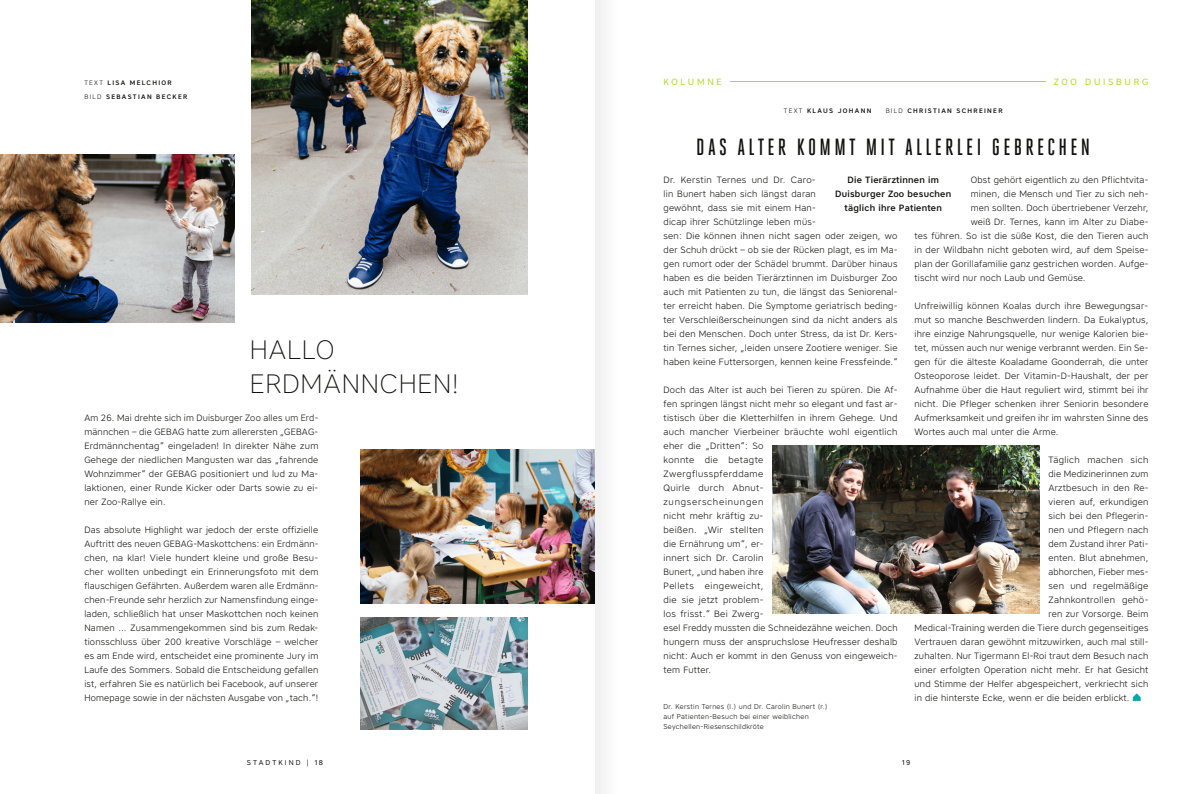
<style>
.page{position:relative;width:1191px;height:794px;background:#fff}
.page>*{position:absolute;margin:0;border:0;box-sizing:border-box;transform-origin:0 0}
.t1{font:200 26.6px/34.4px "Core Sans A25";letter-spacing:.03em;color:#11110f}
.t2{font:500 23.4px "Heroic Condensed";letter-spacing:.14em;color:#11110f}
.t3{font:300 9.1px/14px "Core Sans A35";letter-spacing:.025em;color:#11110f;text-align:justify}
.t4{font:500 9.1px/14px "Core Sans A55";letter-spacing:.025em;color:#11110f;text-align:center}
.t5{font:9px "Core Sans A45";letter-spacing:.3em;color:#b1d62c}
.t6{font:300 7px/10px "Core Sans A35";letter-spacing:.04em;color:#11110f}
.t7{font:7px "Core Sans A45";letter-spacing:.29em;color:#11110f}
.t8{font:500 6.5px/14px "Core Sans A55";letter-spacing:.2em;color:#11110f}
.s1{font-family:"Core Sans A35";font-weight:300}
</style>
<div class="page">
<img style="left:360px;top:449px;width:235px;height:154px">
<img style="left:360px;top:617px;width:167px;height:112px">
<hr style="left:730px;top:81px;width:315px;height:1px;background:#b1d62c">
<svg style="left:1132px;top:693px;width:8px;height:8px"></svg>
<img style="left:772px;top:446px;width:268px;height:168px">
<img style="left:0;top:155px;width:235px;height:168px">
<img style="left:252px;top:0;width:275px;height:295px">
<div style="left:595px;top:0;width:22px;height:794px;background:#f6f6f6"></div>
<p class="t8" style="left:84px;top:75px;width:105px"><span class="s1">TEXT</span> LISA MELCHIOR<br><span class="s1">BILD</span> SEBASTIAN BECKER</p>
<h1 class="t1" style="left:250px;top:331px;width:210px">HALLO<br>ERDMÄNNCHEN!</h1>
<p class="t3" style="left:84px;top:410px;width:236px">Am 26. Mai drehte sich im Duisburger Zoo alles um Erd&shy;männchen – die GEBAG hatte zum allerersten „GEBAG-Erdmännchentag“ eingeladen! In direkter Nähe zum Gehege der niedlichen Mangusten war das „fahrende Wohnzimmer“ der GEBAG positioniert und lud zu Ma&shy;laktionen, einer Runde Kicker oder Darts sowie zu ei&shy;ner Zoo-Rallye ein.</p>
<p class="t3" style="left:84px;top:522px;width:236px">Das absolute Highlight war jedoch der erste offizielle Auftritt des neuen GEBAG-Maskottchens: ein Erdmänn&shy;chen, na klar! Viele hundert kleine und große Besu&shy;cher wollten unbedingt ein Erinnerungsfoto mit dem flauschigen Gefährten. Außerdem waren alle Erdmänn&shy;chen-Freunde sehr herzlich zur Namensfindung einge&shy;laden, schließlich hat unser Maskottchen noch keinen Namen … Zusammengekommen sind bis zum Redak&shy;tionsschluss über 200 kreative Vorschläge – welcher es am Ende wird, entscheidet eine prominente Jury im Laufe des Sommers. Sobald die Entscheidung gefallen ist, erfahren Sie es natürlich bei Facebook, auf unserer Homepage sowie in der nächsten Ausgabe von „tach.“!</p>
<p class="t5" style="left:663px;top:76px;width:59px">KOLUMNE</p>
<p class="t5" style="left:1053px;top:76px;width:96px">ZOO DUISBURG</p>
<p class="t8" style="left:784px;top:103px;width:89px"><span class="s1">TEXT</span> KLAUS JOHANN</p>
<p class="t8" style="left:885px;top:103px;width:118px"><span class="s1">BILD</span> CHRISTIAN SCHREINER</p>
<h2 class="t2" style="left:696px;top:134px;width:395px">DAS ALTER KOMMT MIT ALLERLEI GEBRECHEN</h2>
<p class="t4" style="left:835px;top:173px;width:118px">Die Tierärztinnen im<br>Duisburger Zoo besuchen täglich ihre Patienten</p>
<p class="t3" style="left:663px;top:172px;width:235px;text-align:left">Dr. Kerstin Ternes und Dr. Caro-<br>lin Bunert haben sich längst daran<br>gewöhnt, dass sie mit einem Han-<br>dicap ihrer Schützlinge leben müs-<br>sen: Die können ihnen nicht sagen oder zeigen, wo der Schuh drückt – ob sie der Rücken plagt, es im Ma&shy;gen rumort oder der Schädel brummt. Darüber hinaus haben es die beiden Tierärztinnen im Duisburger Zoo auch mit Patienten zu tun, die längst das Seniorenal&shy;ter erreicht haben. Die Symptome geriatrisch beding&shy;ter Verschleißerscheinungen sind da nicht anders als bei den Menschen. Doch unter Stress, da ist Dr. Kers&shy;tin Ternes sicher, „leiden unsere Zootiere weniger. Sie haben keine Futtersorgen, kennen keine Fressfeinde.“</p>
<p class="t3" style="left:663px;top:382px;width:235px;text-align:left">Doch das Alter ist auch bei Tieren zu spüren. Die Af&shy;fen springen längst nicht mehr so elegant und fast ar&shy;tistisch über die Kletterhilfen in ihrem Gehege. Und auch mancher Vierbeiner bräuchte wohl eigentlich eher die „Dritten“: So<br>konnte die betagte<br>Zwergflusspferddame<br>Quirle durch Abnut-<br>zungserscheinungen<br>nicht mehr kräftig zu-<br>beißen. „Wir stellten<br>die Ernährung um“, er-<br>innert sich Dr. Carolin<br>Bunert, „und haben ihre<br>Pellets eingeweicht,<br>die sie jetzt problem-<br>los frisst.“ Bei Zwerg-<br>esel Freddy mussten die Schneidezähne weichen. Doch hungern muss der anspruchslose Heufresser deshalb nicht: Auch er kommt in den Genuss von eingeweich&shy;tem Futter.</p>
<p class="t3" style="left:970px;top:172px;width:179px">Obst gehört eigentlich zu den Pflichtvita-</p>
<p class="t3" style="left:970px;top:186px;width:179px">minen, die Mensch und Tier zu sich neh-</p>
<p class="t3" style="left:970px;top:200px;width:179px">men sollten. Doch übertriebener Verzehr,</p>
<p class="t3" style="left:970px;top:214px;width:179px">weiß Dr. Ternes, kann im Alter zu Diabe-</p>
<p class="t3" style="left:914px;top:228px;width:235px">tes führen. So ist die süße Kost, die den Tieren auch</p>
<p class="t3" style="left:914px;top:242px;width:235px">in der Wildbahn nicht geboten wird, auf dem Speise-</p>
<p class="t3" style="left:914px;top:256px;width:235px">plan der Gorillafamilie ganz gestrichen worden. Aufge-</p>
<p class="t3" style="left:914px;top:270px;width:173px">tischt wird nur noch Laub und Gemüse.</p>
<p class="t3" style="left:914px;top:298px;width:235px">Unfreiwillig können Koalas durch ihre Bewegungsar&shy;mut so manche Beschwerden lindern. Da Eukalyptus, ihre einzige Nahrungsquelle, nur wenige Kalorien bie&shy;tet, müssen auch nur wenige verbrannt werden. Ein Se&shy;gen für die älteste Koaladame Goonderrah, die unter Osteoporose leidet. Der Vitamin-D-Haushalt, der per Aufnahme über die Haut reguliert wird, stimmt bei ihr nicht. Die Pfleger schenken ihrer Seniorin besondere Aufmerksamkeit und greifen ihr im wahrsten Sinne des Wortes auch mal unter die Arme.</p>
<p class="t3" style="left:1048px;top:452px;width:101px">Täglich machen sich</p>
<p class="t3" style="left:1048px;top:466px;width:101px">die Medizinerinnen zum</p>
<p class="t3" style="left:1048px;top:480px;width:101px">Arztbesuch in den Re-</p>
<p class="t3" style="left:1048px;top:494px;width:101px">vieren auf, erkundigen</p>
<p class="t3" style="left:1048px;top:508px;width:101px">sich bei den Pflegerin-</p>
<p class="t3" style="left:1048px;top:522px;width:101px">nen und Pflegern nach</p>
<p class="t3" style="left:1048px;top:536px;width:101px">dem Zustand ihrer Pati-</p>
<p class="t3" style="left:1048px;top:550px;width:101px">enten. Blut abnehmen,</p>
<p class="t3" style="left:1048px;top:564px;width:101px">abhorchen, Fieber mes-</p>
<p class="t3" style="left:1048px;top:578px;width:101px">sen und regelmäßige</p>
<p class="t3" style="left:1048px;top:592px;width:101px">Zahnkontrollen gehö-</p>
<p class="t3" style="left:1048px;top:606px;width:101px">ren zur Vorsorge. Beim</p>
<p class="t3" style="left:914px;top:620px;width:235px">Medical-Training werden die Tiere durch gegenseitiges</p>
<p class="t3" style="left:914px;top:634px;width:235px">Vertrauen daran gewöhnt mitzuwirken, auch mal still-</p>
<p class="t3" style="left:914px;top:648px;width:235px">zuhalten. Nur Tigermann El-Roi traut dem Besuch nach</p>
<p class="t3" style="left:914px;top:662px;width:235px">einer erfolgten Operation nicht mehr. Er hat Gesicht</p>
<p class="t3" style="left:914px;top:676px;width:235px">und Stimme der Helfer abgespeichert, verkriecht sich</p>
<p class="t3" style="left:914px;top:690px;width:217px">in die hinterste Ecke, wenn er die beiden erblickt.</p>
<p class="t6" style="left:663px;top:701px;width:165px">Dr. Kerstin Ternes (l.) und Dr. Carolin Bunert (r.) auf Patienten-Besuch bei einer weiblichen<br>Seychellen-Riesenschildkröte</p>
<p class="t7" style="left:247px;top:758px;width:78px">STADTKIND | 18</p>
<p class="t7" style="left:901px;top:758px;width:10px">19</p>
</div>
